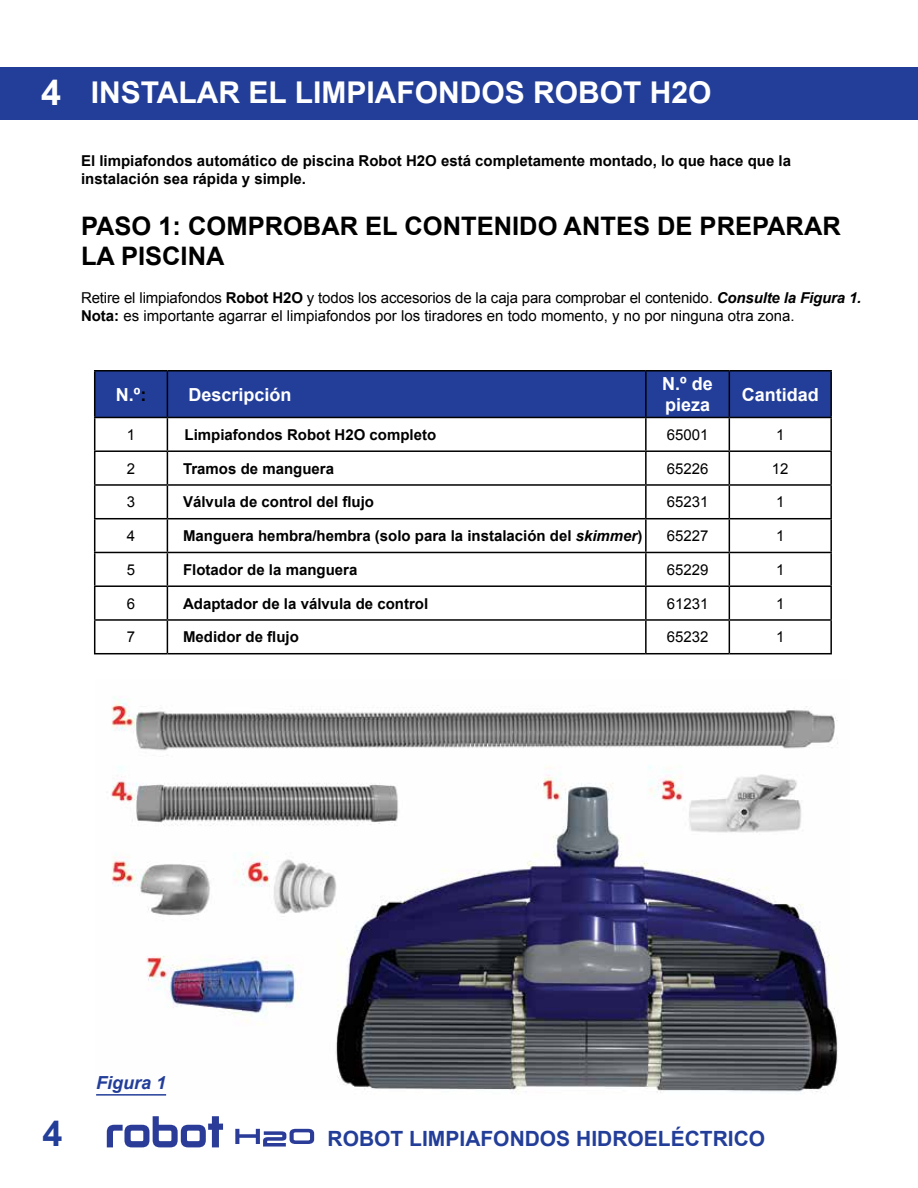
<style>
.page{position:relative;width:918px;height:1188px;background:#fff}
.page>*{position:absolute;margin:0;border:0;box-sizing:border-box;transform-origin:0 0}
.t1{font:700 36px "Arial";color:#233e99}
.t2{font:700 36px "Arial";color:#fff}
.t3{font:700 30px "Arial";color:#fff}
.t4{font:700 25.5px/30.6px "Arial";color:#000}
.t5{font:700 21px "Arial";color:#233e99}
.t6{font:700 18px/21.6px "Arial";color:#fff}
.t7{font:italic 700 18px "Arial";color:#233e99}
.t8{font:700 15px/18px "Arial";color:#000}
.t9{font:15px/18px "Arial";color:#000}
.s1{font-weight:700}
.s2{font-weight:700;font-style:italic}
.s3{color:#000}
.s4{font-style:italic}
</style>
<div class="page">
<div style="left:0;top:67px;width:918px;height:53px;background:#233e99"></div>
<svg style="left:235px;top:1129px;width:79px;height:18px"></svg>
<svg style="left:107px;top:1116px;width:116px;height:31px"></svg>
<div style="left:95px;top:372px;width:735px;height:45px;background:#233e99"></div>
<hr style="left:94px;top:418px;width:1px;height:32px;background:#000">
<hr style="left:167px;top:418px;width:1px;height:32px;background:#000">
<hr style="left:645px;top:418px;width:2px;height:32px;background:#000">
<hr style="left:729px;top:418px;width:1px;height:32px;background:#000">
<hr style="left:830px;top:418px;width:2px;height:32px;background:#000">
<hr style="left:94px;top:450px;width:73px;height:2px;background:#000">
<hr style="left:94px;top:452px;width:1px;height:32px;background:#000">
<hr style="left:167px;top:450px;width:479px;height:2px;background:#000">
<hr style="left:167px;top:452px;width:1px;height:32px;background:#000">
<hr style="left:646px;top:450px;width:83px;height:2px;background:#000">
<hr style="left:645px;top:452px;width:2px;height:32px;background:#000">
<hr style="left:729px;top:450px;width:103px;height:2px;background:#000">
<hr style="left:729px;top:452px;width:1px;height:32px;background:#000">
<hr style="left:830px;top:452px;width:2px;height:32px;background:#000">
<hr style="left:94px;top:484px;width:73px;height:2px;background:#000">
<hr style="left:94px;top:486px;width:1px;height:32px;background:#000">
<hr style="left:167px;top:484px;width:479px;height:2px;background:#000">
<hr style="left:167px;top:486px;width:1px;height:32px;background:#000">
<hr style="left:646px;top:484px;width:83px;height:2px;background:#000">
<hr style="left:645px;top:486px;width:2px;height:32px;background:#000">
<hr style="left:729px;top:484px;width:103px;height:2px;background:#000">
<hr style="left:729px;top:486px;width:1px;height:32px;background:#000">
<hr style="left:830px;top:486px;width:2px;height:32px;background:#000">
<hr style="left:94px;top:518px;width:73px;height:1px;background:#000">
<hr style="left:94px;top:519px;width:1px;height:33px;background:#000">
<hr style="left:167px;top:518px;width:479px;height:1px;background:#000">
<hr style="left:167px;top:519px;width:1px;height:33px;background:#000">
<hr style="left:646px;top:518px;width:83px;height:1px;background:#000">
<hr style="left:645px;top:519px;width:2px;height:33px;background:#000">
<hr style="left:729px;top:518px;width:103px;height:1px;background:#000">
<hr style="left:729px;top:519px;width:1px;height:33px;background:#000">
<hr style="left:830px;top:519px;width:2px;height:33px;background:#000">
<hr style="left:94px;top:552px;width:73px;height:1px;background:#000">
<hr style="left:94px;top:553px;width:1px;height:32px;background:#000">
<hr style="left:167px;top:552px;width:479px;height:1px;background:#000">
<hr style="left:167px;top:553px;width:1px;height:32px;background:#000">
<hr style="left:646px;top:552px;width:83px;height:1px;background:#000">
<hr style="left:645px;top:553px;width:2px;height:32px;background:#000">
<hr style="left:729px;top:552px;width:103px;height:1px;background:#000">
<hr style="left:729px;top:553px;width:1px;height:32px;background:#000">
<hr style="left:830px;top:553px;width:2px;height:32px;background:#000">
<hr style="left:94px;top:585px;width:73px;height:2px;background:#000">
<hr style="left:94px;top:587px;width:1px;height:32px;background:#000">
<hr style="left:167px;top:585px;width:479px;height:2px;background:#000">
<hr style="left:167px;top:587px;width:1px;height:32px;background:#000">
<hr style="left:646px;top:585px;width:83px;height:2px;background:#000">
<hr style="left:645px;top:587px;width:2px;height:32px;background:#000">
<hr style="left:729px;top:585px;width:103px;height:2px;background:#000">
<hr style="left:729px;top:587px;width:1px;height:32px;background:#000">
<hr style="left:830px;top:587px;width:2px;height:32px;background:#000">
<hr style="left:94px;top:619px;width:73px;height:2px;background:#000">
<hr style="left:94px;top:621px;width:1px;height:32px;background:#000">
<hr style="left:167px;top:619px;width:479px;height:2px;background:#000">
<hr style="left:167px;top:621px;width:1px;height:32px;background:#000">
<hr style="left:646px;top:619px;width:83px;height:2px;background:#000">
<hr style="left:645px;top:621px;width:2px;height:32px;background:#000">
<hr style="left:729px;top:619px;width:103px;height:2px;background:#000">
<hr style="left:729px;top:621px;width:1px;height:32px;background:#000">
<hr style="left:830px;top:621px;width:2px;height:32px;background:#000">
<hr style="left:94px;top:653px;width:73px;height:1px;background:#000">
<hr style="left:167px;top:653px;width:479px;height:1px;background:#000">
<hr style="left:646px;top:653px;width:83px;height:1px;background:#000">
<hr style="left:729px;top:653px;width:103px;height:1px;background:#000">
<hr style="left:94px;top:370px;width:73px;height:2px;background:#000">
<hr style="left:94px;top:372px;width:1px;height:45px;background:#000">
<hr style="left:167px;top:370px;width:479px;height:2px;background:#000">
<hr style="left:167px;top:372px;width:1px;height:45px;background:#000">
<hr style="left:646px;top:370px;width:83px;height:2px;background:#000">
<hr style="left:645px;top:372px;width:2px;height:45px;background:#000">
<hr style="left:729px;top:370px;width:103px;height:2px;background:#000">
<hr style="left:729px;top:372px;width:1px;height:45px;background:#000">
<hr style="left:830px;top:372px;width:2px;height:45px;background:#000">
<hr style="left:94px;top:417px;width:73px;height:1px;background:#000">
<hr style="left:167px;top:417px;width:479px;height:1px;background:#000">
<hr style="left:646px;top:417px;width:83px;height:1px;background:#000">
<hr style="left:729px;top:417px;width:103px;height:1px;background:#000">
<img style="left:110px;top:697px;width:728px;height:399px">
<hr style="left:96px;top:1094px;width:70px;height:2px;background:#233e99">
<h1 class="t2" style="left:41px;top:68px;width:22px">4</h1>
<h2 class="t3" style="left:91px;top:72px;width:622px">INSTALAR EL LIMPIAFONDOS ROBOT H2O</h2>
<p class="t8" style="left:81px;top:153px;width:712px">El limpiafondos automático de piscina Robot H2O está completamente montado, lo que hace que la instalación sea rápida y simple.</p>
<h3 class="t4" style="left:81px;top:211px;width:761px">PASO 1: COMPROBAR EL CONTENIDO ANTES DE PREPARAR<br>LA PISCINA</h3>
<p class="t9" style="left:81px;top:289px;width:782px">Retire el limpiafondos <span class="s1">Robot H2O</span> y todos los accesorios de la caja para comprobar el contenido. <span class="s2">Consulte la Figura 1.<br></span><span class="s1">Nota:</span> es importante agarrar el limpiafondos por los tiradores en todo momento, y no por ninguna otra zona.</p>
<p class="t6" style="left:116px;top:384px;width:32px">N.º<span class="s3">:</span></p>
<p class="t6" style="left:188px;top:384px;width:105px">Descripción</p>
<p class="t6" style="left:662px;top:373px;width:52px">N.º de pieza</p>
<p class="t6" style="left:742px;top:384px;width:79px">Cantidad</p>
<p class="t9" style="left:127px;top:426px;width:10px">1</p>
<p class="t8" style="left:185px;top:426px;width:253px">Limpiafondos Robot H2O completo</p>
<p class="t9" style="left:667px;top:426px;width:43px">65001</p>
<p class="t9" style="left:776px;top:426px;width:10px">1</p>
<p class="t9" style="left:127px;top:459px;width:10px">2</p>
<p class="t8" style="left:183px;top:460px;width:152px">Tramos de manguera</p>
<p class="t9" style="left:667px;top:459px;width:43px">65226</p>
<p class="t9" style="left:772px;top:459px;width:18px">12</p>
<p class="t9" style="left:127px;top:493px;width:10px">3</p>
<p class="t8" style="left:183px;top:493px;width:192px">Válvula de control del flujo</p>
<p class="t9" style="left:667px;top:493px;width:43px">65231</p>
<p class="t9" style="left:776px;top:493px;width:10px">1</p>
<p class="t9" style="left:127px;top:527px;width:10px">4</p>
<p class="t8" style="left:183px;top:527px;width:461px">Manguera hembra/hembra (solo para la instalación del <span class="s4">skimmer</span>)</p>
<p class="t9" style="left:667px;top:527px;width:43px">65227</p>
<p class="t9" style="left:776px;top:527px;width:10px">1</p>
<p class="t9" style="left:127px;top:561px;width:10px">5</p>
<p class="t8" style="left:183px;top:561px;width:176px">Flotador de la manguera</p>
<p class="t9" style="left:667px;top:561px;width:43px">65229</p>
<p class="t9" style="left:776px;top:561px;width:10px">1</p>
<p class="t9" style="left:127px;top:594px;width:10px">6</p>
<p class="t8" style="left:183px;top:595px;width:247px">Adaptador de la válvula de control</p>
<p class="t9" style="left:667px;top:594px;width:43px">61231</p>
<p class="t9" style="left:776px;top:594px;width:10px">1</p>
<p class="t9" style="left:127px;top:628px;width:10px">7</p>
<p class="t8" style="left:183px;top:628px;width:117px">Medidor de flujo</p>
<p class="t9" style="left:667px;top:628px;width:43px">65232</p>
<p class="t9" style="left:776px;top:628px;width:10px">1</p>
<p class="t7" style="left:96px;top:1071px;width:72px">Figura 1</p>
<h1 class="t1" style="left:43px;top:1109px;width:22px">4</h1>
<h3 class="t5" style="left:328px;top:1125px;width:439px">ROBOT LIMPIAFONDOS HIDROELÉCTRICO</h3>
</div>
